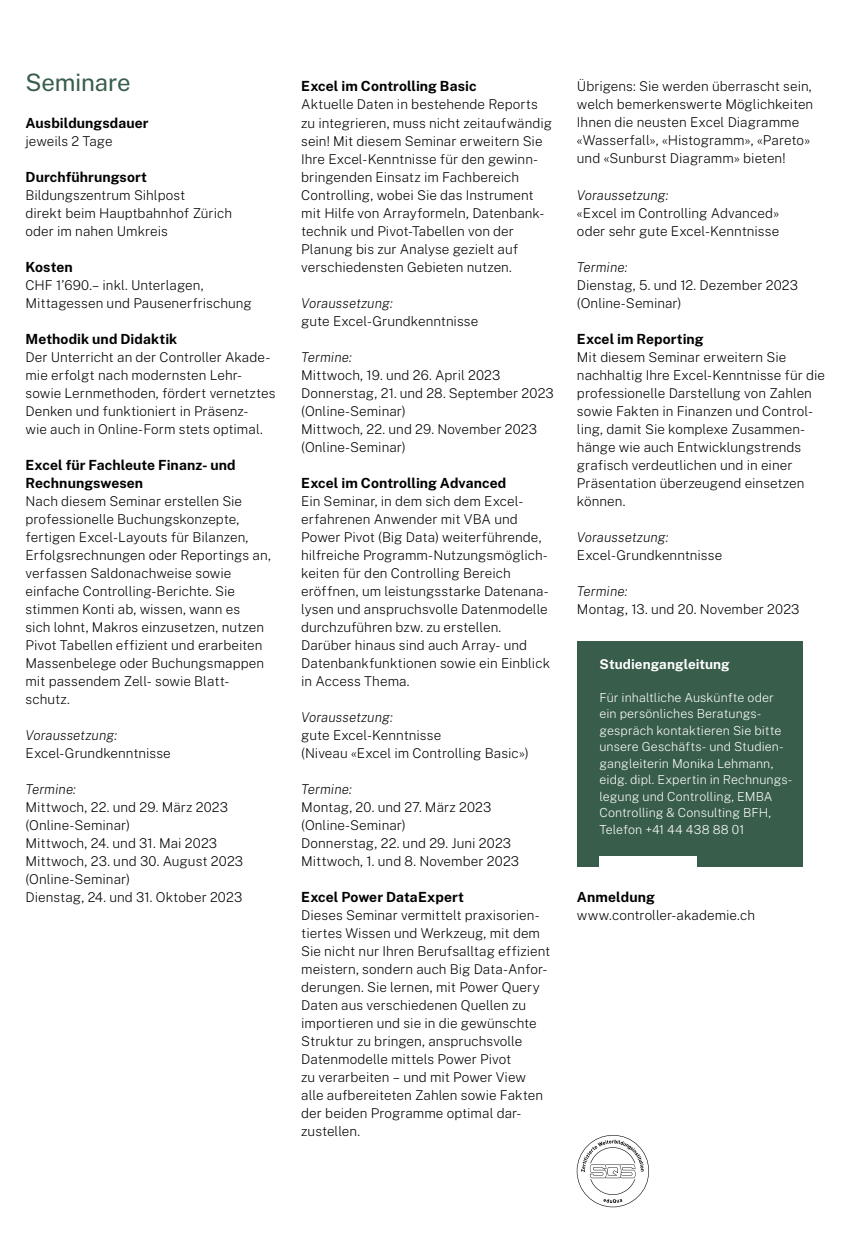
<style>
.page{position:relative;width:851px;height:1234px;background:#fff}
.page>*{position:absolute;margin:0;border:0;box-sizing:border-box;transform-origin:0 0}
.t1{font:24px "Public Sans";letter-spacing:-.015em;color:#385d4a}
.t2{font:700 13.95px/18px "Public Sans";letter-spacing:.005em;color:#000}
.t3{font:200 13.5px/18px "Public Sans";letter-spacing:.005em;color:#000}
.t4{font:italic 200 13.5px "Public Sans";color:#000}
.t5{font:700 13.5px "Public Sans";letter-spacing:.005em;color:#fff}
.t6{font:200 12.45px/16.5px "Public Sans";letter-spacing:.005em;color:#fff}
</style>
<div class="page">
<div style="left:577px;top:640px;width:225px;height:226px;background:#385d4a"></div>
<div style="left:599px;top:856px;width:97px;height:10px;background:#fff"></div>
<svg style="left:576px;top:1135px;width:73px;height:71px"></svg>
<h1 class="t1" style="left:26px;top:65px;width:106px">Seminare</h1>
<p class="t2" style="left:26px;top:113px;width:124px">Ausbildungsdauer</p>
<p class="t3" style="left:26px;top:131px;width:89px">jeweils 2 Tage</p>
<p class="t2" style="left:26px;top:167px;width:123px">Durchführungsort</p>
<p class="t3" style="left:26px;top:185px;width:208px">Bildungszentrum Sihlpost<br>direkt beim Hauptbahnhof Zürich oder im nahen Umkreis</p>
<p class="t2" style="left:26px;top:257px;width:49px">Kosten</p>
<p class="t3" style="left:26px;top:275px;width:228px">CHF 1’690.– inkl. Unterlagen,<br>Mittagessen und Pausenerfrischung</p>
<p class="t2" style="left:26px;top:329px;width:153px">Methodik und Didaktik</p>
<p class="t3" style="left:26px;top:347px;width:251px">Der Unterricht an der Controller Akade&shy;mie erfolgt nach modernsten Lehr&shy;sowie Lernmethoden, fördert vernetztes Denken und funktioniert in Präsenz-<br>wie auch in Online-Form stets optimal.</p>
<p class="t2" style="left:26px;top:455px;width:212px">Excel für Fachleute Finanz- und<br>Rechnungswesen</p>
<p class="t3" style="left:26px;top:491px;width:247px">Nach diesem Seminar erstellen Sie professionelle Buchungskonzepte, fertigen Excel-Layouts für Bilanzen, Erfolgsrechnungen oder Reportings an, verfassen Saldonachweise sowie einfache Controlling-Berichte. Sie stimmen Konti ab, wissen, wann es<br>sich lohnt, Makros einzusetzen, nutzen Pivot Tabellen effizient und erarbeiten Massenbelege oder Buchungsmappen mit passendem Zell- sowie Blatt&shy;schutz.</p>
<p class="t4" style="left:26px;top:726px;width:93px">Voraussetzung:</p>
<p class="t3" style="left:26px;top:743px;width:147px">Excel-Grundkenntnisse</p>
<p class="t4" style="left:26px;top:780px;width:52px">Termine:</p>
<p class="t3" style="left:26px;top:797px;width:219px">Mittwoch, 22. und 29. März 2023 (Online-Seminar)<br>Mittwoch, 24. und 31. Mai 2023<br>Mittwoch, 23. und 30. August 2023 (Online-Seminar)<br>Dienstag, 24. und 31. Oktober 2023</p>
<p class="t2" style="left:301px;top:77px;width:177px">Excel im Controlling Basic</p>
<p class="t3" style="left:301px;top:95px;width:252px">Aktuelle Daten in bestehende Reports zu integrieren, muss nicht zeitaufwändig sein! Mit diesem Seminar erweitern Sie Ihre Excel-Kenntnisse für den gewinn&shy;bringenden Einsatz im Fachbereich Controlling, wobei Sie das Instrument mit Hilfe von Arrayformeln, Datenbank&shy;technik und Pivot-Tabellen von der Planung bis zur Analyse gezielt auf verschiedensten Gebieten nutzen.</p>
<p class="t4" style="left:301px;top:294px;width:93px">Voraussetzung:</p>
<p class="t3" style="left:301px;top:311px;width:178px">gute Excel-Grundkenntnisse</p>
<p class="t4" style="left:301px;top:348px;width:52px">Termine:</p>
<p class="t3" style="left:301px;top:365px;width:254px">Mittwoch, 19. und 26. April 2023<br>Donnerstag, 21. und 28. September 2023 (Online-Seminar)<br>Mittwoch, 22. und 29. November 2023 (Online-Seminar)</p>
<p class="t2" style="left:301px;top:473px;width:207px">Excel im Controlling Advanced</p>
<p class="t3" style="left:301px;top:491px;width:250px">Ein Seminar, in dem sich dem Excel&shy;erfahrenen Anwender mit VBA und Power Pivot (Big Data) weiterführende, hilfreiche Programm-Nutzungsmöglich&shy;keiten für den Controlling Bereich eröffnen, um leistungsstarke Datenana&shy;lysen und anspruchsvolle Datenmodelle durchzuführen bzw. zu erstellen.<br>Darüber hinaus sind auch Array- und Datenbankfunktionen sowie ein Einblick in Access Thema.</p>
<p class="t4" style="left:301px;top:708px;width:93px">Voraussetzung:</p>
<p class="t3" style="left:301px;top:725px;width:229px">gute Excel-Kenntnisse<br>(Niveau «Excel im Controlling Basic»)</p>
<p class="t4" style="left:301px;top:780px;width:52px">Termine:</p>
<p class="t3" style="left:301px;top:797px;width:219px">Montag, 20. und 27. März 2023 (Online-Seminar)<br>Donnerstag, 22. und 29. Juni 2023<br>Mittwoch, 1. und 8. November 2023</p>
<p class="t2" style="left:301px;top:887px;width:164px">Excel Power DataExpert</p>
<p class="t3" style="left:301px;top:905px;width:250px">Dieses Seminar vermittelt praxisorien&shy;tiertes Wissen und Werkzeug, mit dem Sie nicht nur Ihren Berufsalltag effizient meistern, sondern auch Big Data-Anfor&shy;derungen. Sie lernen, mit Power Query Daten aus verschiedenen Quellen zu importieren und sie in die gewünschte Struktur zu bringen, anspruchsvolle Datenmodelle mittels Power Pivot<br>zu verarbeiten – und mit Power View alle aufbereiteten Zahlen sowie Fakten der beiden Programme optimal dar&shy;zustellen.</p>
<p class="t3" style="left:577px;top:77px;width:238px">Übrigens: Sie werden überrascht sein, welch bemerkenswerte Möglichkeiten Ihnen die neusten Excel Diagramme «Wasserfall», «Histogramm», «Pareto» und «Sunburst Diagramm» bieten!</p>
<p class="t4" style="left:577px;top:186px;width:93px">Voraussetzung:</p>
<p class="t3" style="left:577px;top:203px;width:204px">«Excel im Controlling Advanced» oder sehr gute Excel-Kenntnisse</p>
<p class="t4" style="left:577px;top:258px;width:52px">Termine:</p>
<p class="t3" style="left:577px;top:275px;width:222px">Dienstag, 5. und 12. Dezember 2023 (Online-Seminar)</p>
<p class="t2" style="left:577px;top:329px;width:128px">Excel im Reporting</p>
<p class="t3" style="left:577px;top:347px;width:249px">Mit diesem Seminar erweitern Sie nachhaltig Ihre Excel-Kenntnisse für die professionelle Darstellung von Zahlen sowie Fakten in Finanzen und Control&shy;ling, damit Sie komplexe Zusammen&shy;hänge wie auch Entwicklungstrends grafisch verdeutlichen und in einer Präsentation überzeugend einsetzen können.</p>
<p class="t4" style="left:577px;top:528px;width:93px">Voraussetzung:</p>
<p class="t3" style="left:577px;top:545px;width:147px">Excel-Grundkenntnisse</p>
<p class="t4" style="left:577px;top:582px;width:52px">Termine:</p>
<p class="t3" style="left:577px;top:599px;width:224px">Montag, 13. und 20. November 2023</p>
<p class="t5" style="left:599px;top:654px;width:132px">Studiengangleitung</p>
<p class="t6" style="left:599px;top:688px;width:194px">Für inhaltliche Auskünfte oder ein persönliches Beratungs&shy;gespräch kontaktieren Sie bitte unsere Geschäfts- und Studien&shy;gangleiterin Monika Lehmann, eidg. dipl. Expertin in Rechnungs&shy;legung und Controlling, EMBA<br>Controlling &amp; Consulting BFH,<br>Telefon +41 44 438 88 01</p>
<p class="t2" style="left:577px;top:887px;width:79px">Anmeldung</p>
<p class="t3" style="left:577px;top:905px;width:179px">www.controller-akademie.ch</p>
</div>
